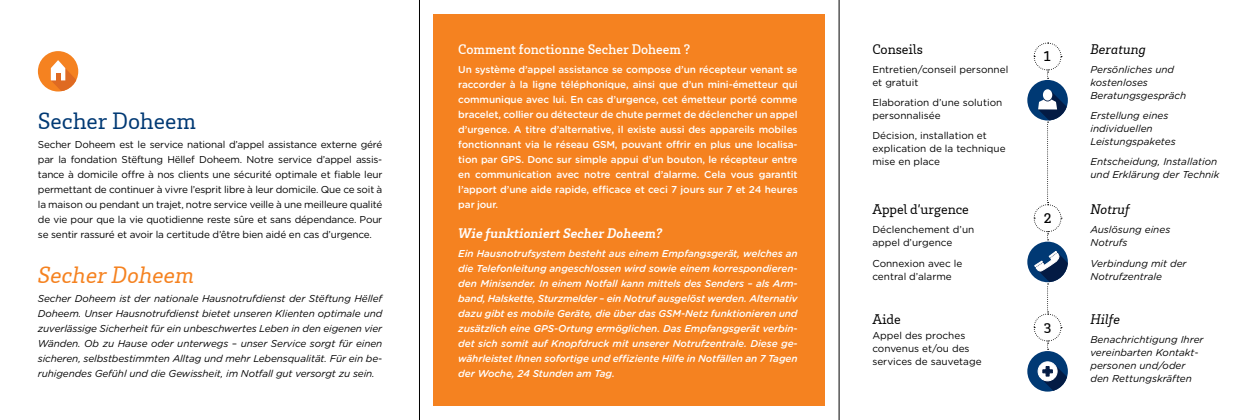
<style>
.page{position:relative;width:1256px;height:420px;background:#fff}
.page>*{position:absolute;margin:0;border:0;box-sizing:border-box;transform-origin:0 0}
.t1{font:24px "Brix Slab";color:#003974}
.t2{font:italic 24px "Brix Slab";color:#f58220}
.t3{font:500 14.3px "Brix Slab";color:#000}
.t4{font:500 14.1px "Brix Slab";color:#fff}
.t5{font:italic 700 14.1px "Brix Slab";color:#fff}
.t6{font:14.1px "Brix Slab";color:#000}
.t7{font:italic 14.1px "Brix Slab";color:#000}
.t8{font:10px/13px "Gotham Rounded";color:#000}
.t9{font:italic 10px/13px "Gotham Rounded";color:#000}
.t10{font:500 10px/15px "Gotham Rounded";letter-spacing:-.01em;color:#fff;text-align:justify}
.t11{font:italic 500 10px/15px "Gotham Rounded";letter-spacing:-.01em;color:#fff;text-align:justify}
</style>
<div class="page">
<div style="left:434px;top:14px;width:391px;height:391px;background:#f58220"></div>
<svg style="left:1033px;top:42px;width:29px;height:37px"></svg>
<div style="left:1027px;top:351px;width:41px;height:40px;background:#003974;border-radius:50%"></div>
<svg style="left:1038px;top:361px;width:19px;height:19px"></svg>
<div style="left:1038px;top:361px;width:19px;height:20px;border:1px solid #fff;border-radius:50%"></div>
<svg style="left:1039px;top:364px;width:29px;height:27px"></svg>
<div style="left:1027px;top:241px;width:41px;height:41px;background:#003974;border-radius:50%"></div>
<div style="left:38px;top:51px;width:40px;height:40px;background:#f58220;border-radius:50%"></div>
<svg style="left:51px;top:60px;width:27px;height:31px"></svg>
<div style="left:1027px;top:80px;width:41px;height:40px;background:#003974;border-radius:50%"></div>
<svg style="left:1033px;top:91px;width:35px;height:149px"></svg>
<svg style="left:1033px;top:250px;width:35px;height:99px"></svg>
<hr style="left:419px;top:0;width:1px;height:420px;background:#000">
<hr style="left:839px;top:0;width:1px;height:420px;background:#000">
<h1 class="t1" style="left:38px;top:105px;width:160px">Secher Doheem</h1>
<p class="t8" style="left:38px;top:136px;width:346px;line-height:15px;text-align:justify">Secher Doheem est le service national d’appel assistance externe géré par la fondation Stëftung Hëllef Doheem. Notre service d’appel assis&shy;tance à domicile offre à nos clients une sécurité optimale et fiable leur permettant de continuer à vivre l’esprit libre à leur domicile. Que ce soit à la maison ou pendant un trajet, notre service veille à une meilleure qualité de vie pour que la vie quotidienne reste sûre et sans dépendance. Pour se sentir rassuré et avoir la certitude d’être bien aidé en cas d’urgence.</p>
<h1 class="t2" style="left:38px;top:259px;width:158px">Secher Doheem</h1>
<p class="t9" style="left:38px;top:290px;width:346px;line-height:15px;text-align:justify">Secher Doheem ist der nationale Hausnotrufdienst der Stëftung Hëllef Doheem. Unser Hausnotrufdienst bietet unseren Klienten optimale und zuverlässige Sicherheit für ein unbeschwertes Leben in den eigenen vier Wänden. Ob zu Hause oder unterwegs – unser Service sorgt für einen sicheren, selbstbestimmten Alltag und mehr Lebensqualität. Für ein be&shy;ruhigendes Gefühl und die Gewissheit, im Notfall gut versorgt zu sein.</p>
<h3 class="t4" style="left:458px;top:40px;width:233px">Comment fonctionne Secher Doheem ?</h3>
<p class="t10" style="left:458px;top:61px;width:341px">U n système d’appel assistance se compose d’un récepteur venant se raccorder à la ligne téléphonique, ainsi que d’un mini-émetteur qui communique avec lui. En cas d’urgence, cet émetteur porté comme bracelet, collier ou détecteur de chute permet de déclencher un appel d’urgence. A titre d’alternative, il existe aussi des appareils mobiles fonctionnant via le réseau GSM, pouvant offrir en plus une localisa&shy;tion par GPS. Donc sur simple appui d’un bouton, le récepteur entre en communication avec notre central d’alarme. Cela vous garantit l’apport d’une aide rapide, efficace et ceci 7 jours sur 7 et 24 heures par jour.</p>
<h3 class="t5" style="left:458px;top:223px;width:205px">Wie funktioniert Secher Doheem?</h3>
<p class="t11" style="left:458px;top:245px;width:341px">Ein Hausnotrufsystem besteht aus einem Empfangsgerät, welches an die Telefonleitung angeschlossen wird sowie einem korrespondieren&shy;den Minisender. In einem Notfall kann mittels des Senders – als Arm&shy;band, Halskette, Sturzmelder – ein Notruf ausgelöst werden. Alternativ dazu gibt es mobile Geräte, die über das GSM-Netz funktionieren und zusätzlich eine GPS-Ortung ermöglichen. Das Empfangsgerät verbin&shy;det sich somit auf Knopfdruck mit unserer Notrufzentrale. Diese ge&shy;währleistet Ihnen sofortige und effiziente Hilfe in Notfällen an 7 Tagen der Woche, 24 Stunden am Tag.</p>
<h3 class="t6" style="left:872px;top:40px;width:52px">Conseils</h3>
<p class="t8" style="left:872px;top:63px;width:137px">Entretien/conseil personnel et gratuit</p>
<p class="t8" style="left:872px;top:96px;width:131px">Elaboration d’une solution personnalisée</p>
<p class="t8" style="left:872px;top:129px;width:135px">Décision, installation et explication de la technique mise en place</p>
<h3 class="t6" style="left:872px;top:200px;width:98px">Appel d’urgence</h3>
<p class="t8" style="left:872px;top:223px;width:103px">Déclenchement d’un appel d’urgence</p>
<p class="t8" style="left:872px;top:256px;width:92px">Connexion avec le central d’alarme</p>
<h3 class="t6" style="left:872px;top:310px;width:30px">Aide</h3>
<p class="t8" style="left:872px;top:328px;width:111px">Appel des proches convenus et/ou des services de sauvetage</p>
<h2 class="t3" style="left:1044px;top:47px;width:8px">1</h2>
<h2 class="t3" style="left:1044px;top:209px;width:9px">2</h2>
<h2 class="t3" style="left:1044px;top:318px;width:9px">3</h2>
<h3 class="t7" style="left:1090px;top:40px;width:57px">Beratung</h3>
<p class="t9" style="left:1090px;top:63px;width:97px">Persönliches und kostenloses<br>Beratungsgespräch</p>
<p class="t9" style="left:1090px;top:109px;width:87px">Erstellung eines individuellen<br>Leistungspaketes</p>
<p class="t9" style="left:1090px;top:155px;width:131px">Entscheidung, Installation und Erklärung der Technik</p>
<h3 class="t7" style="left:1090px;top:200px;width:41px">Notruf</h3>
<p class="t9" style="left:1090px;top:223px;width:81px">Auslösung eines<br>Notrufs</p>
<p class="t9" style="left:1090px;top:256px;width:98px">Verbindung mit der<br>Notrufzentrale</p>
<h3 class="t7" style="left:1090px;top:309px;width:31px">Hilfe</h3>
<p class="t9" style="left:1090px;top:332px;width:115px">Benachrichtigung Ihrer vereinbarten Kontakt&shy;personen und/oder den Rettungskräften</p>
</div>
